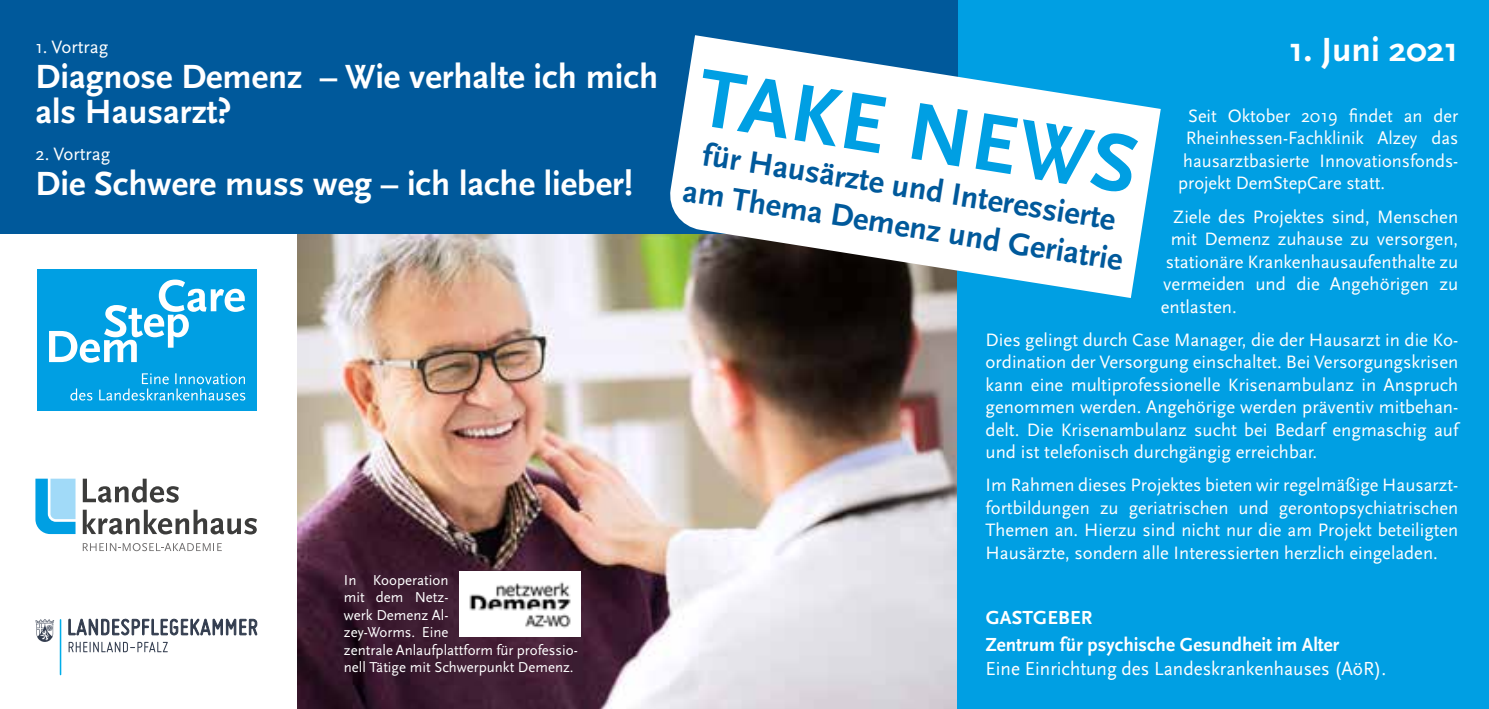
<style>
.page{position:relative;width:1489px;height:709px;background:#fff}
.page>*{position:absolute;margin:0;border:0;box-sizing:border-box;transform-origin:0 0}
.t1{font:700 85px "Scala Sans OT";color:#009fe3}
.t2{font:700 35px/35px "Scala Sans OT";color:#fff}
.t3{font:700 32.5px/39px "Scala Sans OT";color:#00599b;text-align:center}
.t4{font:700 19.75px/27.2px "Scala Sans OT";color:#fff}
.t5{font:19.75px "Scala Sans OT";color:#fff}
.t6{font:18.75px/22.5px "Scala Sans OT";color:#fff;text-align:justify}
.t7{font:15px/17.5px "Scala Sans OT";color:#fff}
</style>
<div class="page">
<img style="left:298px;top:234px;width:659px;height:475px">
<div style="left:957px;top:0;width:531px;height:709px;background:#009fe3"></div>
<svg style="left:83px;top:509px;width:174px;height:25px"></svg>
<svg style="left:83px;top:478px;width:96px;height:24px"></svg>
<svg style="left:83px;top:543px;width:139px;height:8px"></svg>
<svg style="left:35px;top:478px;width:40px;height:56px;background:#65c4ef"></svg>
<svg style="left:35px;top:619px;width:19px;height:23px"></svg>
<svg style="left:68px;top:619px;width:189px;height:33px"></svg>
<hr style="left:60px;top:620px;width:1px;height:54px;background:#00ade9">
<div style="left:37px;top:269px;width:220px;height:142px;background:#009fe3"></div>
<svg style="left:49px;top:279px;width:196px;height:84px"></svg>
<svg style="left:70px;top:373px;width:175px;height:27px"></svg>
<div style="left:0;top:0;width:957px;height:234px;background:#00599b"></div>
<svg style="left:667px;top:35px;width:493px;height:263px;fill:#fff"></svg>
<img style="left:459px;top:571px;width:121px;height:65px">
<p class="t6" style="left:35px;top:36px;width:74px">1. Vortrag</p>
<h2 class="t2" style="left:35px;top:60px;width:624px">Diagnose Demenz – Wie verhalte ich mich als Hausarzt?</h2>
<p class="t6" style="left:35px;top:143px;width:76px">2. Vortrag</p>
<h2 class="t2" style="left:35px;top:166px;width:599px">Die Schwere muss weg – ich lache lieber!</h2>
<p class="t7" style="left:344px;top:571px;width:235px">In Kooperation<br>mit dem Netz-<br>werk Demenz Al-<br>zey-Worms. Eine<br>zentrale Anlaufplattform für professio&shy;nell Tätige mit Schwerpunkt Demenz.</p>
<h2 class="t2" style="left:1289px;top:33px;width:170px">1. Juni 2021</h2>
<p class="t6" style="left:1188px;top:105px;width:271px">Seit Oktober 2019 findet an der</p>
<p class="t6" style="left:1185px;top:127px;width:274px">Rheinhessen-Fachklinik Alzey das</p>
<p class="t6" style="left:1183px;top:150px;width:276px">hausarztbasierte Innovationsfonds-</p>
<p class="t6" style="left:1178px;top:172px;width:208px">projekt DemStepCare statt.</p>
<p class="t6" style="left:1173px;top:206px;width:286px">Ziele des Projektes sind, Menschen</p>
<p class="t6" style="left:1170px;top:228px;width:289px">mit Demenz zuhause zu versorgen,</p>
<p class="t6" style="left:1165px;top:251px;width:294px">stationäre Krankenhausaufenthalte zu</p>
<p class="t6" style="left:1163px;top:273px;width:296px">vermeiden und die Angehörigen zu</p>
<p class="t6" style="left:1160px;top:296px;width:78px">entlasten.</p>
<p class="t6" style="left:985px;top:329px;width:474px">Dies gelingt durch Case Manager, die der Hausarzt in die Ko&shy;ordination der Versorgung einschaltet. Bei Versorgungskrisen kann eine multiprofessionelle Krisenambulanz in Anspruch genommen werden. Angehörige werden präventiv mitbehan&shy;delt. Die Krisenambulanz sucht bei Bedarf engmaschig auf und ist telefonisch durchgängig erreichbar.</p>
<p class="t6" style="left:985px;top:474px;width:474px">Im Rahmen dieses Projektes bieten wir regelmäßige Hausarzt&shy;fortbildungen zu geriatrischen und gerontopsychiatrischen Themen an. Hierzu sind nicht nur die am Projekt beteiligten Hausärzte, sondern alle Interessierten herzlich eingeladen.</p>
<h1 class="t1" style="left:706px;top:50px;width:444px;rotate:9deg">TAKE NEWS</h1>
<h3 class="t3" style="left:692px;top:133px;width:446px;rotate:9deg">für Hausärzte und Interessierte am Thema Demenz und Geriatrie</h3>
<p class="t4" style="left:985px;top:604px;width:355px">GASTGEBER<br>Zentrum für psychische Gesundheit im Alter</p>
<p class="t5" style="left:985px;top:658px;width:402px">Eine Einrichtung des Landeskrankenhauses (AöR).</p>
</div>
